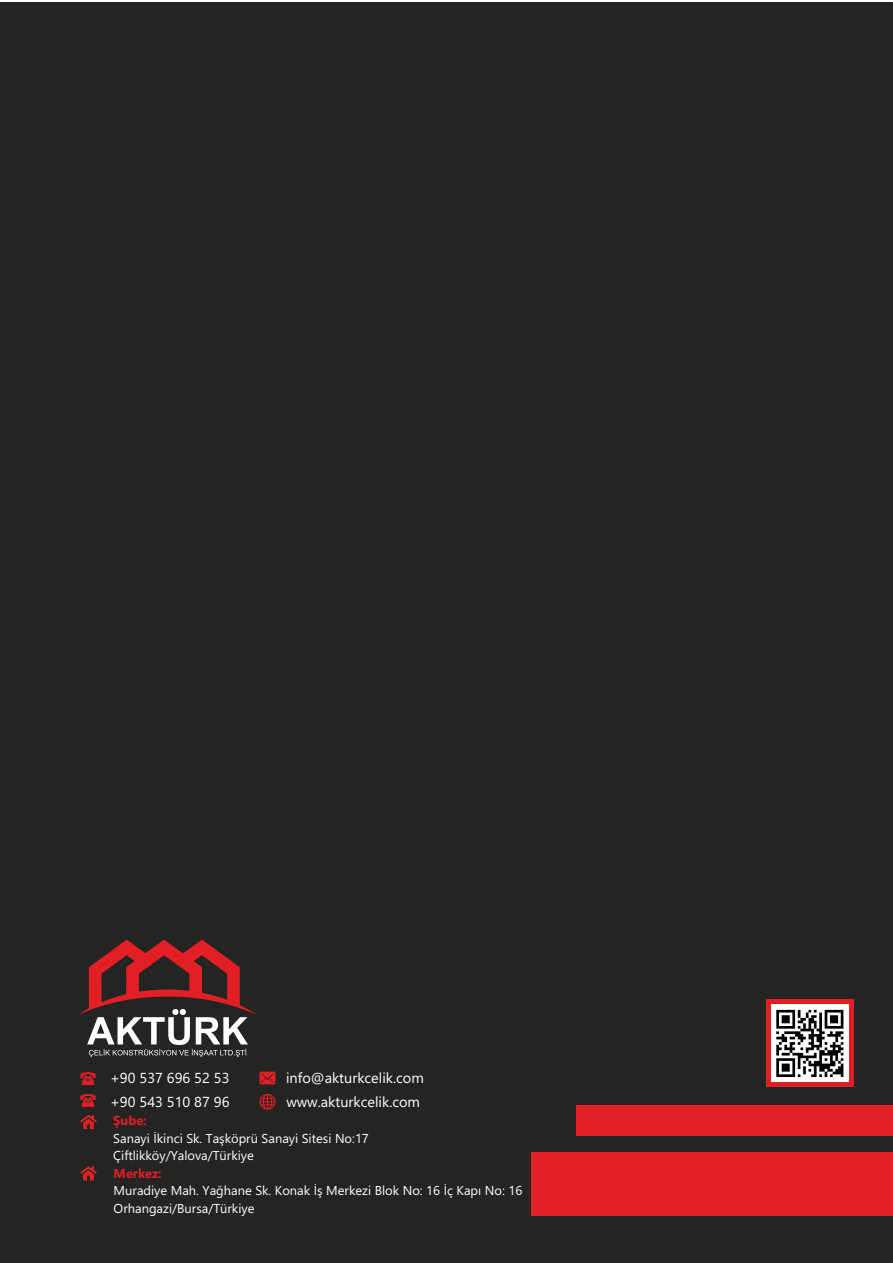
<style>
.page{position:relative;width:893px;height:1263px;background:#fff}
.page>*{position:absolute;margin:0;border:0;box-sizing:border-box;transform-origin:0 0}
.t1{font:14.55px/23.7px "Segoe UI";color:#fff}
.t2{font:12.9px/17.1px "Segoe UI";color:#fff}
.t3{font:700 12.9px "Segoe UI";color:#e11f25}
</style>
<div class="page">
<div style="left:0;top:2px;width:893px;height:1261px;background:#242423"></div>
<div style="left:531px;top:1152px;width:362px;height:63px;background:#e11f25"></div>
<div style="left:576px;top:1105px;width:317px;height:31px;background:#e11f25"></div>
<svg style="left:79px;top:939px;width:177px;height:118px"></svg>
<svg style="left:80px;top:1115px;width:17px;height:14px"></svg>
<svg style="left:260px;top:1094px;width:15px;height:16px"></svg>
<svg style="left:260px;top:1071px;width:15px;height:13px"></svg>
<svg style="left:80px;top:1072px;width:16px;height:13px"></svg>
<svg style="left:80px;top:1166px;width:17px;height:15px"></svg>
<div style="left:766px;top:1000px;width:88px;height:87px;background:#e11f25"></div>
<div style="left:771px;top:1004px;width:78px;height:78px;background:#fff"></div>
<svg style="left:776px;top:1010px;width:67px;height:67px"></svg>
<svg style="left:80px;top:1094px;width:16px;height:13px"></svg>
<p class="t1" style="left:286px;top:1067px;width:139px;line-height:24.3px">info@akturkcelik.com www.akturkcelik.com</p>
<p class="t1" style="left:110px;top:1067px;width:121px">+90 537 696 52 53 +90 543 510 87 96</p>
<p class="t3" style="left:113px;top:1116px;width:35px">Şube:</p>
<p class="t2" style="left:113px;top:1131px;width:257px">Sanayi İkinci Sk. Taşköprü Sanayi Sitesi No:17<br>Çiftlikköy/Yalova/Türkiye</p>
<p class="t3" style="left:114px;top:1169px;width:50px">Merkez:</p>
<p class="t2" style="left:114px;top:1183px;width:410px">Muradiye Mah. Yağhane Sk. Konak İş Merkezi Blok No: 16 İç Kapı No: 16<br>Orhangazi/Bursa/Türkiye</p>
</div>
